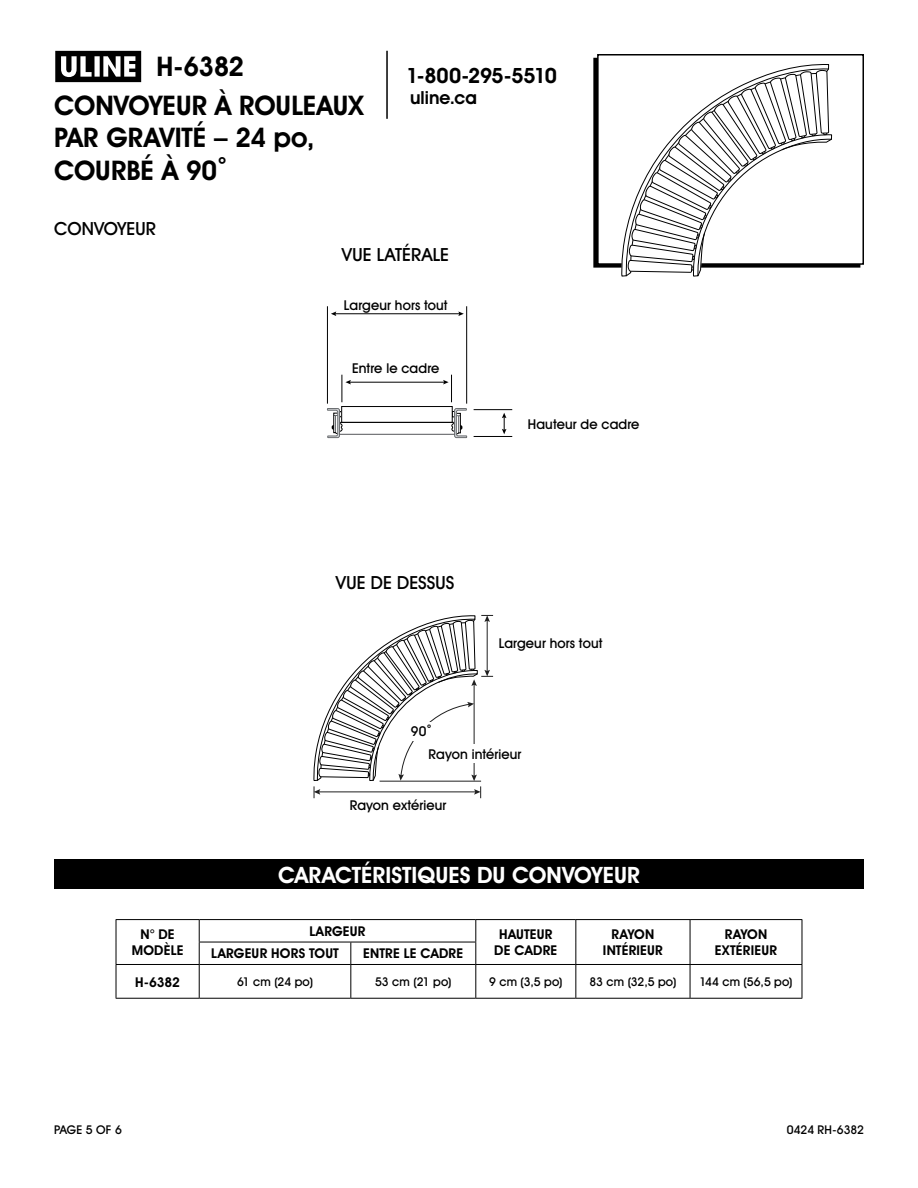
<style>
.page{position:relative;width:918px;height:1188px;background:#fff}
.page>*{position:absolute;margin:0;border:0;box-sizing:border-box;transform-origin:0 0}
.t1{font:700 27px/32.4px "Uline Two Knine";letter-spacing:-.005em;color:#000}
.t2{font:700 22.5px "Uline Two Knine";letter-spacing:.005em;color:#fff}
.t3{font:700 21px "Uline Two Knine";letter-spacing:-.02em;color:#000}
.t4{font:18px "Uline Two Knine";letter-spacing:.01em;color:#000}
.t5{font:700 18px "Uline Two Knine";color:#000}
.t6{font:700 13.5px/16.2px "Uline Two Knine";letter-spacing:.015em;color:#000;text-align:center}
.t7{font:13.5px/23.2px "Uline Two Knine";letter-spacing:.01em;color:#000}
.t8{font:12px "Uline Two Knine";color:#000}
.s1{font-weight:700}
</style>
<div class="page">
<svg style="left:55px;top:51px;width:86px;height:31px"></svg>
<hr style="left:386px;top:51px;width:2px;height:68px;background:#000">
<div style="left:54px;top:859px;width:810px;height:30px;background:#000"></div>
<svg style="left:313px;top:614px;width:180px;height:184px"></svg>
<hr style="left:466px;top:306px;width:1px;height:98px;background:#000">
<hr style="left:327px;top:306px;width:1px;height:98px;background:#000">
<hr style="left:474px;top:436px;width:38px;height:1px;background:#000">
<hr style="left:474px;top:409px;width:38px;height:1px;background:#000">
<hr style="left:335px;top:313px;width:125px;height:1px;background:#000">
<svg style="left:331px;top:311px;width:5px;height:5px"></svg>
<svg style="left:458px;top:311px;width:6px;height:5px"></svg>
<hr style="left:349px;top:382px;width:96px;height:1px;background:#000">
<svg style="left:342px;top:375px;width:9px;height:27px"></svg>
<svg style="left:443px;top:375px;width:9px;height:27px"></svg>
<svg style="left:502px;top:413px;width:4px;height:21px"></svg>
<div style="left:341px;top:406px;width:112px;height:17px;border:1px solid #000"></div>
<svg style="left:327px;top:408px;width:16px;height:30px"></svg>
<svg style="left:451px;top:408px;width:16px;height:30px"></svg>
<hr style="left:340px;top:434px;width:115px;height:1px;background:#55575a">
<div style="left:345px;top:363px;width:101px;height:13px;background:#fff"></div>
<div style="left:597px;top:54px;width:267px;height:211px;border:2px solid #000"></div>
<svg style="left:625px;top:64px;width:207px;height:213px"></svg>
<div style="left:491px;top:637px;width:119px;height:13px;background:#fff"></div>
<hr style="left:116px;top:919px;width:83px;height:1px;background:#000">
<hr style="left:199px;top:919px;width:152px;height:1px;background:#000">
<hr style="left:351px;top:919px;width:125px;height:1px;background:#000">
<hr style="left:476px;top:919px;width:100px;height:1px;background:#000">
<hr style="left:576px;top:919px;width:114px;height:1px;background:#000">
<hr style="left:690px;top:919px;width:112px;height:1px;background:#000">
<svg style="left:116px;top:920px;width:1px;height:44px"></svg>
<svg style="left:199px;top:920px;width:1px;height:44px"></svg>
<svg style="left:350px;top:943px;width:1px;height:21px"></svg>
<svg style="left:475px;top:920px;width:1px;height:44px"></svg>
<svg style="left:575px;top:920px;width:1px;height:44px"></svg>
<svg style="left:690px;top:920px;width:1px;height:44px"></svg>
<svg style="left:802px;top:920px;width:1px;height:44px"></svg>
<hr style="left:116px;top:965px;width:1px;height:33px;background:#000">
<hr style="left:199px;top:965px;width:1px;height:33px;background:#000">
<hr style="left:350px;top:965px;width:1px;height:33px;background:#000">
<hr style="left:475px;top:965px;width:1px;height:33px;background:#000">
<hr style="left:575px;top:965px;width:1px;height:33px;background:#000">
<hr style="left:690px;top:965px;width:1px;height:33px;background:#000">
<hr style="left:802px;top:965px;width:1px;height:33px;background:#000">
<hr style="left:116px;top:998px;width:83px;height:1px;background:#000">
<hr style="left:199px;top:998px;width:152px;height:1px;background:#000">
<hr style="left:351px;top:998px;width:125px;height:1px;background:#000">
<hr style="left:476px;top:998px;width:100px;height:1px;background:#000">
<hr style="left:576px;top:998px;width:114px;height:1px;background:#000">
<hr style="left:690px;top:998px;width:112px;height:1px;background:#000">
<hr style="left:116px;top:964px;width:83px;height:1px;background:#000">
<hr style="left:199px;top:942px;width:152px;height:1px;background:#000">
<hr style="left:351px;top:942px;width:125px;height:1px;background:#000">
<hr style="left:199px;top:964px;width:152px;height:1px;background:#000">
<hr style="left:351px;top:964px;width:125px;height:1px;background:#000">
<hr style="left:476px;top:964px;width:100px;height:1px;background:#000">
<hr style="left:576px;top:964px;width:114px;height:1px;background:#000">
<hr style="left:690px;top:964px;width:112px;height:1px;background:#000">
<div style="left:404px;top:723px;width:31px;height:18px;background:#fff"></div>
<div style="left:427px;top:744px;width:95px;height:18px;background:#fff"></div>
<h1 class="t1" style="left:157px;top:50px;width:89px">H-6382</h1>
<h3 class="t3" style="left:406px;top:63px;width:152px">1-800-295-5510</h3>
<h3 class="t5" style="left:410px;top:86px;width:68px">uline.ca</h3>
<h1 class="t1" style="left:54px;top:89px;width:312px">CONVOYEUR À ROULEAUX<br>PAR GRAVITÉ – 24 po,<br>COURBÉ À 90˚</h1>
<h3 class="t4" style="left:54px;top:218px;width:103px">CONVOYEUR</h3>
<h3 class="t4" style="left:342px;top:244px;width:109px">VUE LATÉRALE</h3>
<p class="t7" style="left:344px;top:293px;width:105px">Largeur hors tout</p>
<p class="t7" style="left:352px;top:356px;width:89px">Entre le cadre</p>
<p class="t7" style="left:528px;top:412px;width:113px">Hauteur de cadre</p>
<h3 class="t4" style="left:336px;top:571px;width:120px">VUE DE DESSUS</h3>
<p class="t7" style="left:499px;top:631px;width:105px">Largeur hors tout</p>
<p class="t7" style="left:429px;top:719px;width:94px;text-indent:-18px">90<span class="s1">˚<br></span>Rayon intérieur</p>
<p class="t7" style="left:350px;top:794px;width:98px">Rayon extérieur</p>
<h2 class="t2" style="left:278px;top:861px;width:363px">CARACTÉRISTIQUES DU CONVOYEUR</h2>
<p class="t6" style="left:132px;top:926px;width:53px">N° DE<br>MODÈLE</p>
<p class="t6" style="left:309px;top:923px;width:58px">LARGEUR</p>
<p class="t6" style="left:494px;top:926px;width:65px">HAUTEUR<br>DE CADRE</p>
<p class="t6" style="left:603px;top:926px;width:62px">RAYON<br>INTÉRIEUR</p>
<p class="t6" style="left:725px;top:926px;width:44px">RAYON</p>
<p class="t6" style="left:211px;top:945px;width:129px">LARGEUR HORS TOUT</p>
<p class="t6" style="left:363px;top:945px;width:101px">ENTRE LE CADRE</p>
<p class="t6" style="left:715px;top:942px;width:64px">EXTÉRIEUR</p>
<p class="t6" style="left:135px;top:974px;width:46px">H-6382</p>
<p class="t8" style="left:237px;top:974px;width:78px">61 cm (24 po)</p>
<p class="t8" style="left:375px;top:974px;width:78px">53 cm (21 po)</p>
<p class="t8" style="left:489px;top:974px;width:75px">9 cm (3,5 po)</p>
<p class="t8" style="left:589px;top:974px;width:88px">83 cm (32,5 po)</p>
<p class="t8" style="left:699px;top:974px;width:95px">144 cm (56,5 po)</p>
<p class="t8" style="left:54px;top:1122px;width:69px">PAGE 5 OF 6</p>
<p class="t8" style="left:787px;top:1122px;width:79px">0424 RH-6382</p>
</div>
